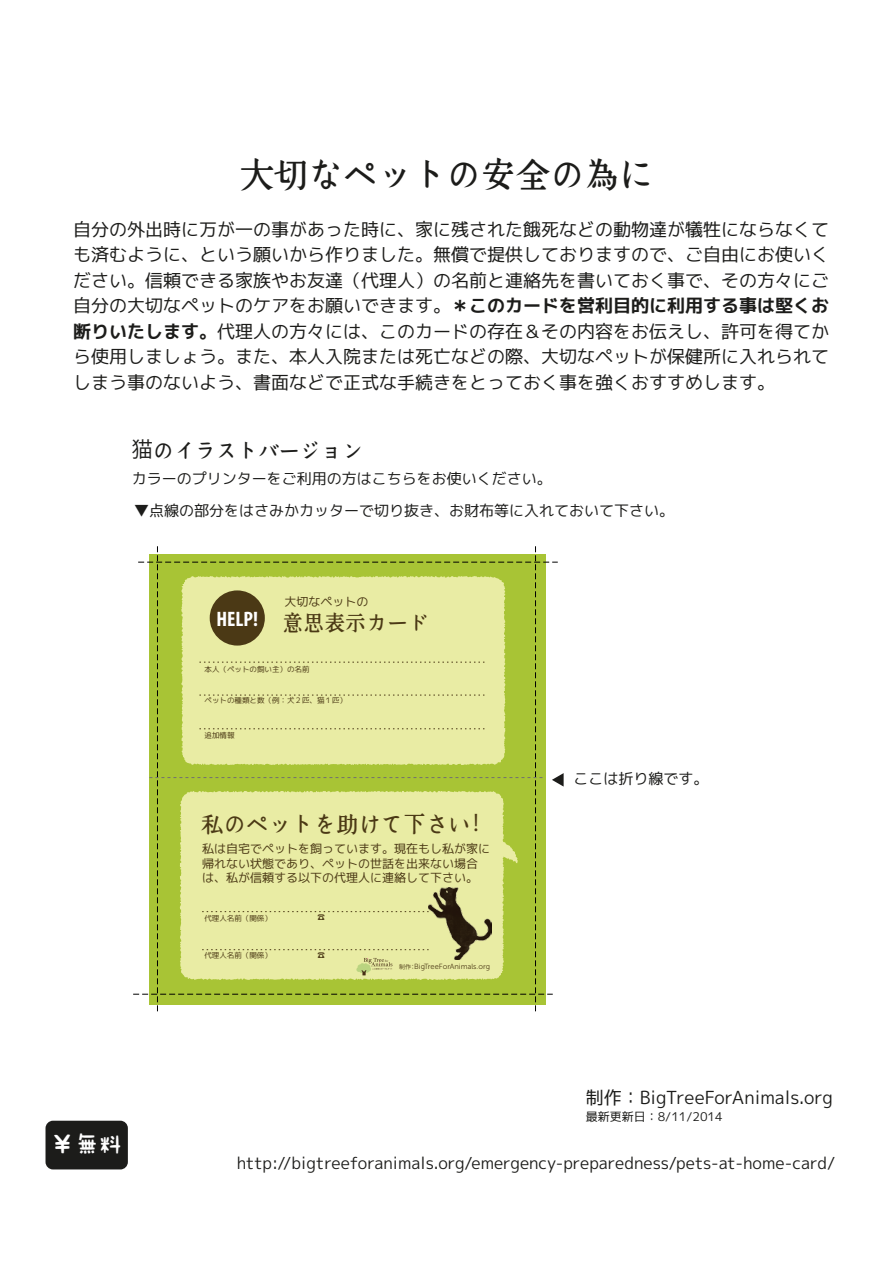
<style>
.page{position:relative;width:893px;height:1263px;background:#fff}
.page>*{position:absolute;margin:0;border:0;box-sizing:border-box;transform-origin:0 0}
.t1{font:34.5px "dejima mincho";color:#1c1c1a}
.t2{font:24px "K Fhimaji";color:#fff}
.t3{font:22.5px "dejima mincho";color:#4b3915}
.t4{font:21px "dejima mincho";color:#1c1c1a}
.t5{font:21px "dejima mincho";color:#4b3915}
.t6{font:700 condensed 21px "Myriad Pro";color:#fff}
.t7{font:18px/25.5px "Mig Mix 1 P regular";color:#1c1c1a;text-align:justify}
.t8{font:16.5px "Mig Mix 1 P regular";color:#1c1c1a}
.t9{font:15px "Mig Mix 1 P regular";color:#1c1c1a}
.t10{font:12px/14.4px "Mig Mix 1 P regular";color:#4b3915}
.t11{font:12px "Mig Mix 1 P regular";color:#1c1c1a}
.t12{font:7.5px "Mig Mix 1 P regular";color:#4b3915}
.t13{font:7.5px "Museo Sans 300";color:#4b3915}
.s1{font-family:"Mig Mix 1 P bold"}
.s2{font-family:"Koz Go Pro"}
.s3{font-family:"Koz Go Pro";font-size:6px}
</style>
<div class="page">
<svg style="left:133px;top:546px;width:431px;height:466px;background:#d6df8b"></svg>
<div style="left:210px;top:590px;width:55px;height:55px;background:#4b3915;border-radius:50%"></div>
<img style="left:429px;top:888px;width:62px;height:71px">
<div style="left:46px;top:1121px;width:82px;height:48px;background:#1c1c1a;border-radius:8px"></div>
<h1 class="t1" style="left:239px;top:157px;width:415px">大切なペットの安全の為に</h1>
<p class="t7" style="left:73px;top:216px;width:758px">自分の外出時に万が一の事があった時に、家に残された餓死などの動物達が犠牲にならなくても済むように、という願いから作りました。無償で提供しておりますので、ご自由にお使いください。信頼できる家族やお友達（代理人）の名前と連絡先を書いておく事で、その方々にご自分の大切なペットのケアをお願いできます。<span class="s1">＊このカードを営利目的に利用する事は堅くお断りいたします。</span>代理人の方々には、このカードの存在＆その内容をお伝えし、許可を得てから使用しましょう。また、本人入院または死亡などの際、大切なペットが保健所に入れられてしまう事のないよう、書面などで正式な手続きをとっておく事を強くおすすめします。</p>
<p class="t4" style="left:132px;top:440px;width:232px"><span class="s2">猫</span>のイラストバージョン</p>
<p class="t9" style="left:132px;top:468px;width:422px">カラーのプリンターをご利用の方はこちらをお使いください。</p>
<p class="t9" style="left:134px;top:500px;width:541px">▼点線の部分をはさみかカッターで切り抜き、お財布等に入れておいて下さい。</p>
<p class="t6" style="left:216px;top:605px;width:43px">HELP!</p>
<p class="t10" style="left:284px;top:594px;width:85px">大切なペットの</p>
<p class="t5" style="left:282px;top:612px;width:148px">意思表示カード</p>
<p class="t12" style="left:205px;top:663px;width:106px">本人（ペットの飼い主）の名前</p>
<p class="t12" style="left:205px;top:695px;width:144px">ペットの種類と数（例：犬２匹、猫１匹）</p>
<h2 class="t2" style="left:51px;top:1131px;width:74px">￥無料</h2>
<p class="t12" style="left:205px;top:730px;width:31px">追加情報</p>
<p class="t3" style="left:201px;top:812px;width:288px">私のペットを助けて下さい<span class="s2">！</span></p>
<p class="t10" style="left:202px;top:841px;width:290px">私は自宅でペットを飼っています。現在もし私が家に帰れない状態であり、ペットの世話を出来ない場合は、私が信頼する以下の代理人に連絡して下さい。</p>
<p class="t12" style="left:204px;top:913px;width:69px">代理人名前（関係）</p>
<p class="t12" style="left:204px;top:950px;width:69px">代理人名前（関係）</p>
<p class="t12" style="left:317px;top:911px;width:9px">☎</p>
<p class="t12" style="left:317px;top:950px;width:9px">☎</p>
<p class="t13" style="left:399px;top:962px;width:92px"><span class="s3">制作：</span>BigTreeForAnimals.org</p>
<p class="t9" style="left:573px;top:768px;width:136px">ここは折り線です。</p>
<p class="t7" style="left:586px;top:1085px;width:249px">制作：BigTreeForAnimals.org</p>
<p class="t11" style="left:586px;top:1108px;width:138px">最新更新日：8/11/2014</p>
<p class="t8" style="left:237px;top:1151px;width:600px">http://bigtreeforanimals.org/emergency-preparedness/pets-at-home-card/</p>
</div>
